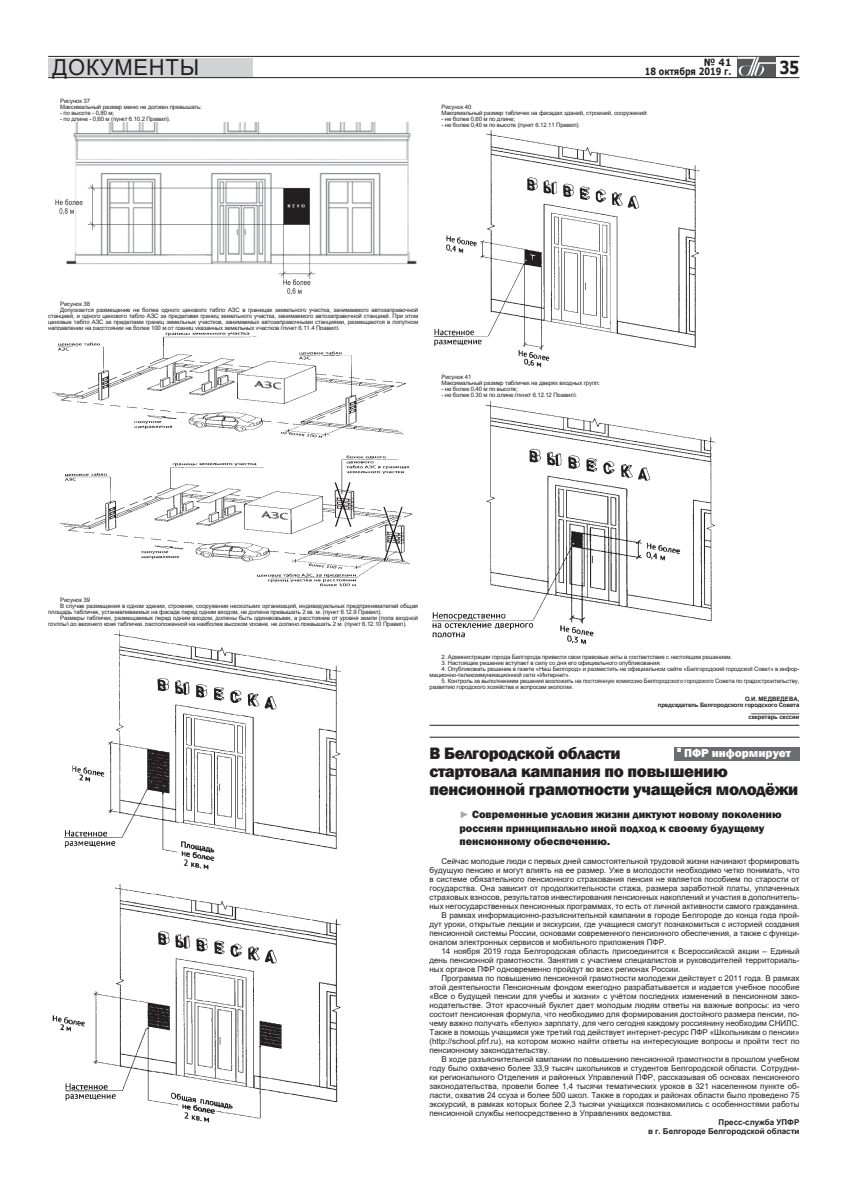
<style>
.page{position:relative;width:842px;height:1191px;background:#fff}
.page>*{position:absolute;margin:0;border:0;box-sizing:border-box;transform-origin:0 0}
.t1{font:22px "Arial";letter-spacing:.035em;color:#231f20}
.t2{font:700 18px "Verdana";color:#231f20;scale:.8 1}
.t3{font:800 17px/18px "Franklin Gothic";letter-spacing:-.02em;color:#231f20}
.t4{font:800 12px "Franklin Gothic";color:#fff}
.t5{font:800 11px/13.2px "Franklin Gothic";color:#231f20}
.t6{font:700 10px "Verdana";color:#231f20;scale:.8 1}
.t7{font:700 10px "Verdana";color:#231f20;scale:.9 1}
.t8{font:8px "Arial";color:#231f20}
.t9{font:700 8px/9px "Arial";color:#231f20;text-align:right}
.t10{font:6px/6px "Arial";letter-spacing:-.02em;color:#231f20}
.t11{font:700 6px/6px "Arial";letter-spacing:-.02em;color:#231f20;text-align:right}
.s1{font-family:"Arial";font-weight:700;font-size:10px;color:#a8a9ad}
</style>
<div class="page">
<hr style="left:48px;top:77px;width:751px;height:1px;background:#231f20">
<hr style="left:48px;top:56px;width:751px;height:1px;background:#231f20">
<svg style="left:737px;top:57px;width:39px;height:20px"></svg>
<img style="left:737px;top:58px;width:39px;height:17px">
<div style="left:48px;top:58px;width:204px;height:19px;background:#d1d2d4"></div>
<img style="left:55px;top:122px;width:363px;height:173px">
<img style="left:52px;top:332px;width:361px;height:255px">
<img style="left:52px;top:630px;width:289px;height:493px">
<img style="left:433px;top:130px;width:267px;height:237px">
<img style="left:432px;top:401px;width:284px;height:244px">
<div style="left:674px;top:747px;width:125px;height:13px;background:#6c6d70"></div>
<hr style="left:430px;top:737px;width:369px;height:1px;background:#231f20">
<hr style="left:429px;top:725px;width:370px;height:1px;background:#231f20">
<p class="t7" style="left:704px;top:55px;width:32px">№ 41</p>
<h1 class="t1" style="left:53px;top:52px;width:148px">ДОКУМЕНТЫ</h1>
<p class="t6" style="left:645px;top:64px;width:110px">18 октября 2019 г.</p>
<h2 class="t2" style="left:779px;top:55px;width:27px">35</h2>
<p class="t10" style="left:60px;top:98px;width:143px">Рисунок 37<br>Максимальный размер меню не должен превышать:</p>
<p class="t10" style="left:60px;top:110px;width:55px">- по высоте - 0,80 м;</p>
<p class="t10" style="left:60px;top:116px;width:112px">- по длине - 0,60 м (пункт 6.10.2 Правил).</p>
<p class="t10" style="left:441px;top:104px;width:208px">Рисунок 40<br>Максимальный размер табличек на фасадах зданий, строений, сооружений:</p>
<p class="t10" style="left:441px;top:116px;width:75px">- не более 0,60 м по длине;</p>
<p class="t10" style="left:441px;top:122px;width:140px">- не более 0,40 м по высоте (пункт 6.12.11 Правил).</p>
<p class="t10" style="left:60px;top:301px;width:31px">Рисунок 38</p>
<p class="t10" style="left:60px;top:307px;width:359px">Допускается размещение не более одного ценового табло АЗС в границах земельного участка, занимаемого автозаправочной</p>
<p class="t10" style="left:48px;top:313px;width:371px">станцией, и одного ценового табло АЗС за пределами границ земельного участка, занимаемого автозаправочной станцией. При этом</p>
<p class="t10" style="left:48px;top:319px;width:371px">ценовые табло АЗС за пределами границ земельных участков, занимаемых автозаправочными станциями, размещаются в попутном</p>
<p class="t10" style="left:48px;top:325px;width:293px">направлении на расстоянии не более 100 м от границ указанных земельных участков (пункт 6.11.4 Правил).</p>
<p class="t10" style="left:441px;top:373px;width:160px">Рисунок 41<br>Максимальный размер табличек на дверях входных групп:</p>
<p class="t10" style="left:441px;top:385px;width:78px">- не более 0,40 м по высоте;</p>
<p class="t10" style="left:441px;top:391px;width:137px">- не более 0,30 м по длине (пункт 6.12.12 Правил).</p>
<p class="t10" style="left:60px;top:597px;width:31px">Рисунок 39</p>
<p class="t10" style="left:60px;top:603px;width:359px">В случае размещения в одном здании, строении, сооружении нескольких организаций, индивидуальных предпринимателей общая</p>
<p class="t10" style="left:48px;top:609px;width:335px">площадь табличек, устанавливаемых на фасаде перед одним входом, не должна превышать 2 кв. м. (пункт 6.12.9 Правил).</p>
<p class="t10" style="left:60px;top:615px;width:359px">Размеры табличек, размещаемых перед одним входом, должны быть одинаковыми, а расстояние от уровня земли (пола входной</p>
<p class="t10" style="left:48px;top:621px;width:360px">группы) до верхнего края таблички, расположенной на наиболее высоком уровне, не должно превышать 2 м. (пункт 6.12.10 Правил).</p>
<p class="t10" style="left:441px;top:653px;width:292px">2. Администрации города Белгорода привести свои правовые акты в соответствие с настоящим решением.</p>
<p class="t10" style="left:441px;top:659px;width:221px">3. Настоящее решение вступает в силу со дня его официального опубликования.</p>
<p class="t10" style="left:429px;top:665px;width:371px;text-indent:12px">4. Опубликовать решение в газете «Наш Белгород» и разместить на официальном сайте «Белгородский городской Совет» в инфор&shy;мационно-телекоммуникационной сети «Интернет».</p>
<p class="t10" style="left:429px;top:677px;width:371px;text-indent:12px">5. Контроль за выполнением решения возложить на постоянную комиссию Белгородского городского Совета по градостроительству, развитию городского хозяйства и вопросам экологии.</p>
<p class="t11" style="left:658px;top:696px;width:143px">О.И. МЕДВЕДЕВА,<br>председатель Белгородского городского Совета _______________<br>секретарь сессии</p>
<h3 class="t3" style="left:429px;top:744px;width:370px">В Белгородской области<br>стартовала кампания по повышению пенсионной грамотности учащейся молодёжи</h3>
<h3 class="t5" style="left:459px;top:808px;width:324px"><span class="s1">►</span> Современные условия жизни диктуют новому поколению россиян принципиально иной подход к своему будущему пенсионному обеспечению.</h3>
<p class="t8" style="left:441px;top:856px;width:359px">Сейчас молодые люди с первых дней самостоятельной трудовой жизни начинают формировать</p>
<p class="t8" style="left:429px;top:865px;width:371px">будущую пенсию и могут влиять на ее размер. Уже в молодости необходимо четко понимать, что</p>
<p class="t8" style="left:429px;top:874px;width:371px">в системе обязательного пенсионного страхования пенсия не является пособием по старости от</p>
<p class="t8" style="left:429px;top:883px;width:371px">государства. Она зависит от продолжительности стажа, размера заработной платы, уплаченных</p>
<p class="t8" style="left:429px;top:892px;width:371px">страховых взносов, результатов инвестирования пенсионных накоплений и участия в дополнитель-</p>
<p class="t8" style="left:429px;top:901px;width:371px">ных негосударственных пенсионных программах, то есть от личной активности самого гражданина.</p>
<p class="t8" style="left:441px;top:910px;width:359px">В рамках информационно-разъяснительной кампании в городе Белгороде до конца года прой-</p>
<p class="t8" style="left:429px;top:919px;width:371px">дут уроки, открытые лекции и экскурсии, где учащиеся смогут познакомиться с историей создания</p>
<p class="t8" style="left:429px;top:928px;width:371px">пенсионной системы России, основами современного пенсионного обеспечения, а также с функци-</p>
<p class="t8" style="left:429px;top:937px;width:238px">оналом электронных сервисов и мобильного приложения ПФР.</p>
<p class="t8" style="left:441px;top:946px;width:359px">14 ноября 2019 года Белгородская область присоединится к Всероссийской акции – Единый</p>
<p class="t8" style="left:429px;top:955px;width:371px">день пенсионной грамотности. Занятия с участием специалистов и руководителей территориаль-</p>
<p class="t8" style="left:429px;top:964px;width:252px">ных органов ПФР одновременно пройдут во всех регионах России.</p>
<p class="t8" style="left:441px;top:973px;width:359px">Программа по повышению пенсионной грамотности молодежи действует с 2011 года. В рамках</p>
<p class="t8" style="left:429px;top:982px;width:371px">этой деятельности Пенсионным фондом ежегодно разрабатывается и издается учебное пособие</p>
<p class="t8" style="left:429px;top:991px;width:371px">«Все о будущей пенсии для учебы и жизни» с учётом последних изменений в пенсионном зако-</p>
<p class="t8" style="left:429px;top:1000px;width:371px">нодательстве. Этот красочный буклет дает молодым людям ответы на важные вопросы: из чего</p>
<p class="t8" style="left:429px;top:1009px;width:371px">состоит пенсионная формула, что необходимо для формирования достойного размера пенсии, по-</p>
<p class="t8" style="left:429px;top:1018px;width:371px">чему важно получать «белую» зарплату, для чего сегодня каждому россиянину необходим СНИЛС.</p>
<p class="t8" style="left:429px;top:1027px;width:371px">Также в помощь учащимся уже третий год действует интернет-ресурс ПФР «Школьникам о пенсии»</p>
<p class="t8" style="left:429px;top:1036px;width:371px">(http://school.pfrf.ru), на котором можно найти ответы на интересующие вопросы и пройти тест по</p>
<p class="t8" style="left:429px;top:1045px;width:122px">пенсионному законодательству.</p>
<p class="t8" style="left:441px;top:1054px;width:359px">В ходе разъяснительной кампании по повышению пенсионной грамотности в прошлом учебном</p>
<p class="t8" style="left:429px;top:1063px;width:371px">году было охвачено более 33,9 тысяч школьников и студентов Белгородской области. Сотрудни-</p>
<p class="t8" style="left:429px;top:1072px;width:371px">ки регионального Отделения и районных Управлений ПФР, рассказывая об основах пенсионного</p>
<p class="t8" style="left:429px;top:1081px;width:371px">законодательства, провели более 1,4 тысячи тематических уроков в 321 населенном пункте об-</p>
<p class="t8" style="left:429px;top:1090px;width:371px">ласти, охватив 24 ссуза и более 500 школ. Также в городах и районах области было проведено 75</p>
<p class="t8" style="left:429px;top:1099px;width:371px">экскурсий, в рамках которых более 2,3 тысячи учащихся познакомились с особенностями работы</p>
<p class="t8" style="left:429px;top:1108px;width:245px">пенсионной службы непосредственно в Управлениях ведомства.</p>
<p class="t9" style="left:648px;top:1118px;width:153px">Пресс-служба УПФР<br>в г. Белгороде Белгородской области</p>
<h3 class="t4" style="left:677px;top:745px;width:115px"><sup>■</sup> ПФР информирует</h3>
</div>
